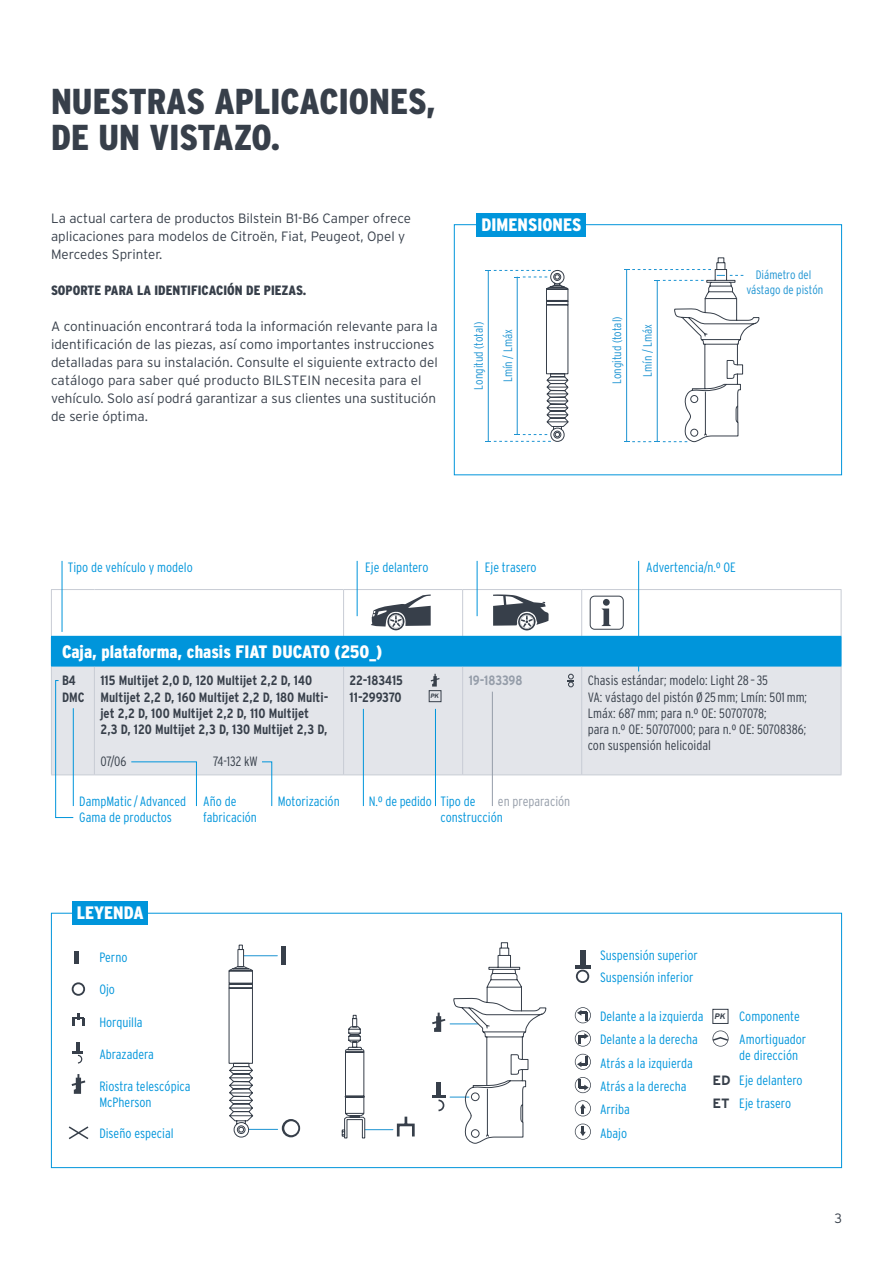
<style>
.page{position:relative;width:893px;height:1263px;background:#fff}
.page>*{position:absolute;margin:0;border:0;box-sizing:border-box;transform-origin:0 0}
.t1{font:900 36px/36px "Interstate Condensed";color:#373f4a}
.t2{font:900 18px "Interstate Condensed";color:#fff}
.t3{font:300 13.5px/18px "Interstate";color:#373f4a}
.t4{font:300 13.5px/16.2px "Interstate Condensed";color:#0095db}
.t5{font:300 13.5px/16.2px "Interstate Condensed";color:#373f4a}
.t6{font:700 13.5px/16.2px "Interstate Condensed";color:#373f4a}
.t7{font:900 13.5px "Interstate Condensed";color:#373f4a}
.t8{font:300 13.5px "Interstate Condensed";color:#959da9}
.t9{font:700 13.5px "Interstate Condensed";letter-spacing:-.005em;color:#959da9}
.t10{font:700 13.5px/23.2px "Interstate";color:#373f4a}
.t11{font:300 12.15px/14.7px "Interstate Cond";color:#1c93d2;text-align:center}
.t12{font:italic 700 8.1px "Interstate";color:#373f4a}
.t13{font:italic 700 6.3px "Interstate";color:#373f4a}
</style>
<div class="page">
<svg style="left:485px;top:257px;width:275px;height:185px"></svg>
<div style="left:454px;top:224px;width:388px;height:251px;border:1px solid #0095db"></div>
<div style="left:51px;top:636px;width:790px;height:30px;background:#0095db"></div>
<div style="left:52px;top:667px;width:789px;height:107px;background:#e3e5ea"></div>
<svg style="left:841px;top:637px;width:1px;height:29px"></svg>
<hr style="left:51px;top:589px;width:43px;height:1px;background:#c8ccd5">
<hr style="left:51px;top:590px;width:1px;height:46px;background:#c8ccd5">
<hr style="left:94px;top:589px;width:250px;height:1px;background:#c8ccd5">
<hr style="left:344px;top:589px;width:119px;height:1px;background:#c8ccd5">
<hr style="left:343px;top:590px;width:1px;height:46px;background:#c8ccd5">
<hr style="left:463px;top:589px;width:119px;height:1px;background:#c8ccd5">
<hr style="left:462px;top:590px;width:1px;height:46px;background:#c8ccd5">
<hr style="left:582px;top:589px;width:259px;height:1px;background:#c8ccd5">
<hr style="left:581px;top:590px;width:1px;height:46px;background:#c8ccd5">
<hr style="left:841px;top:590px;width:1px;height:46px;background:#c8ccd5">
<hr style="left:51px;top:666px;width:1px;height:108px;background:#c8ccd5">
<hr style="left:94px;top:666px;width:1px;height:108px;background:#c8ccd5">
<hr style="left:343px;top:666px;width:1px;height:108px;background:#c8ccd5">
<hr style="left:462px;top:666px;width:1px;height:108px;background:#c8ccd5">
<hr style="left:581px;top:666px;width:1px;height:108px;background:#c8ccd5">
<hr style="left:841px;top:666px;width:1px;height:108px;background:#c8ccd5">
<hr style="left:51px;top:774px;width:43px;height:1px;background:#c8ccd5">
<hr style="left:94px;top:774px;width:250px;height:1px;background:#c8ccd5">
<hr style="left:344px;top:774px;width:119px;height:1px;background:#c8ccd5">
<hr style="left:463px;top:774px;width:119px;height:1px;background:#c8ccd5">
<hr style="left:582px;top:774px;width:259px;height:1px;background:#c8ccd5">
<hr style="left:51px;top:666px;width:43px;height:1px;background:#0095db">
<hr style="left:94px;top:666px;width:250px;height:1px;background:#0095db">
<hr style="left:344px;top:666px;width:119px;height:1px;background:#0095db">
<hr style="left:463px;top:666px;width:119px;height:1px;background:#0095db">
<hr style="left:582px;top:666px;width:259px;height:1px;background:#0095db">
<svg style="left:371px;top:594px;width:60px;height:36px"></svg>
<svg style="left:493px;top:594px;width:56px;height:36px"></svg>
<hr style="left:62px;top:561px;width:1px;height:71px;background:#0095db">
<svg style="left:131px;top:761px;width:66px;height:46px"></svg>
<svg style="left:261px;top:761px;width:11px;height:45px"></svg>
<hr style="left:357px;top:561px;width:1px;height:55px;background:#0095db">
<hr style="left:435px;top:709px;width:1px;height:97px;background:#0095db">
<hr style="left:363px;top:709px;width:1px;height:97px;background:#0095db">
<hr style="left:492px;top:692px;width:1px;height:114px;background:#959da9">
<hr style="left:477px;top:561px;width:1px;height:55px;background:#0095db">
<hr style="left:638px;top:561px;width:1px;height:110px;background:#0095db">
<svg style="left:431px;top:674px;width:8px;height:12px"></svg>
<svg style="left:601px;top:599px;width:10px;height:27px"></svg>
<div style="left:590px;top:596px;width:34px;height:34px;border:1px solid #373f4a;border-radius:4px"></div>
<svg style="left:72px;top:1074px;width:13px;height:20px"></svg>
<svg style="left:73px;top:1042px;width:10px;height:22px"></svg>
<div style="left:72px;top:982px;width:13px;height:14px;border:2px solid #373f4a;border-radius:50%"></div>
<hr style="left:75px;top:951px;width:4px;height:13px;background:#373f4a">
<svg style="left:72px;top:1013px;width:12px;height:13px"></svg>
<svg style="left:68px;top:1126px;width:21px;height:14px"></svg>
<svg style="left:575px;top:1007px;width:16px;height:16px"></svg>
<svg style="left:575px;top:1077px;width:16px;height:16px"></svg>
<svg style="left:575px;top:1100px;width:16px;height:16px"></svg>
<svg style="left:575px;top:1123px;width:16px;height:17px"></svg>
<svg style="left:575px;top:1030px;width:16px;height:16px"></svg>
<svg style="left:575px;top:1054px;width:16px;height:16px"></svg>
<div style="left:580px;top:950px;width:5px;height:14px;background:#373f4a"></div>
<hr style="left:575px;top:965px;width:15px;height:3px;background:#373f4a">
<div style="left:576px;top:970px;width:13px;height:13px;border:2px solid #373f4a;border-radius:50%"></div>
<div style="left:712px;top:1009px;width:16px;height:15px;border:1px solid #373f4a"></div>
<svg style="left:712px;top:1030px;width:17px;height:16px"></svg>
<svg style="left:229px;top:944px;width:71px;height:194px"></svg>
<svg style="left:341px;top:942px;width:205px;height:202px"></svg>
<div style="left:476px;top:213px;width:110px;height:23px;background:#0095db"></div>
<svg style="left:568px;top:674px;width:6px;height:13px"></svg>
<div style="left:429px;top:690px;width:12px;height:12px;border:1px solid #373f4a"></div>
<div style="left:72px;top:901px;width:76px;height:24px;background:#0095db"></div>
<svg style="left:55px;top:680px;width:19px;height:138px"></svg>
<hr style="left:73px;top:708px;width:1px;height:98px;background:#0095db">
<h1 class="t1" style="left:51px;top:83px;width:386px">NUESTRAS APLICACIONES,<br>DE UN VISTAZO.</h1>
<p class="t3" style="left:51px;top:210px;width:361px">La actual cartera de productos Bilstein B1-B6 Camper ofrece aplicaciones para modelos de Citroën, Fiat, Peugeot, Opel y<br>Mercedes Sprinter.</p>
<p class="t7" style="left:51px;top:283px;width:257px">SOPORTE PARA LA IDENTIFICACIÓN DE PIEZAS.</p>
<p class="t3" style="left:51px;top:318px;width:388px">A continuación encontrará toda la información relevante para la identificación de las piezas, así como importantes instrucciones detalladas para su instalación. Consulte el siguiente extracto del catálogo para saber qué producto BILSTEIN necesita para el vehículo. Solo así podrá garantizar a sus clientes una sustitución de serie óptima.</p>
<h2 class="t2" style="left:482px;top:215px;width:101px">DIMENSIONES</h2>
<p class="t11" style="left:471px;top:390px;width:69px;rotate:-90deg">Longitud (total)</p>
<p class="t11" style="left:609px;top:384px;width:69px;rotate:-90deg">Longitud (total)</p>
<p class="t11" style="left:640px;top:377px;width:54px;rotate:-90deg">Lmín / Lmáx</p>
<p class="t11" style="left:500px;top:382px;width:54px;rotate:-90deg">Lmín / Lmáx</p>
<p class="t11" style="left:746px;top:267px;width:78px">Diámetro del vástago de pistón</p>
<p class="t4" style="left:68px;top:559px;width:127px">Tipo de vehículo y modelo</p>
<p class="t4" style="left:365px;top:559px;width:65px">Eje delantero</p>
<p class="t4" style="left:485px;top:559px;width:53px">Eje trasero</p>
<p class="t4" style="left:646px;top:559px;width:91px">Advertencia/n.º OE</p>
<h2 class="t2" style="left:62px;top:642px;width:322px">Caja, plataforma, chasis FIAT DUCATO (250_)</h2>
<p class="t6" style="left:62px;top:672px;width:24px">B4<br>DMC</p>
<p class="t6" style="left:100px;top:672px;width:229px">115 Multijet 2,0 D, 120 Multijet 2,2 D, 140<br>Multijet 2,2 D, 160 Multijet 2,2 D, 180 Multi&shy;jet 2,2 D, 100 Multijet 2,2 D, 110 Multijet 2,3 D, 120 Multijet 2,3 D, 130 Multijet 2,3 D,</p>
<p class="t5" style="left:100px;top:753px;width:28px">07/06</p>
<p class="t5" style="left:213px;top:753px;width:46px">74-132 kW</p>
<p class="t6" style="left:350px;top:672px;width:55px">22-183415<br>11-299370</p>
<p class="t9" style="left:469px;top:673px;width:55px">19-183398</p>
<p class="t5" style="left:588px;top:672px;width:221px">Chasis estándar; modelo: Light 28 – 35<br>VA: vástago del pistón Ø 25mm; Lmín: 501mm; Lmáx: 687mm; para n.º OE: 50707078;<br>para n.º OE: 50707000; para n.º OE: 50708386; con suspensión helicoidal</p>
<p class="t13" style="left:430px;top:692px;width:10px">PK</p>
<p class="t4" style="left:79px;top:793px;width:108px">DampMatic/ Advanced<br>Gama de productos</p>
<p class="t4" style="left:203px;top:793px;width:55px">Año de fabricación</p>
<p class="t4" style="left:278px;top:793px;width:63px">Motorización</p>
<p class="t4" style="left:369px;top:793px;width:64px">N.º de pedido</p>
<p class="t8" style="left:498px;top:794px;width:74px">en preparación</p>
<p class="t4" style="left:441px;top:793px;width:64px">Tipo de construcción</p>
<h2 class="t2" style="left:77px;top:903px;width:68px">LEYENDA</h2>
<p class="t4" style="left:99px;top:949px;width:30px">Perno</p>
<p class="t4" style="left:99px;top:981px;width:17px">Ojo</p>
<p class="t4" style="left:99px;top:1013px;width:45px">Horquilla</p>
<p class="t4" style="left:99px;top:1046px;width:56px">Abrazadera</p>
<p class="t4" style="left:99px;top:1078px;width:93px">Riostra telescópica<br>McPherson</p>
<p class="t4" style="left:99px;top:1125px;width:76px">Diseño especial</p>
<p class="t4" style="left:600px;top:947px;width:99px">Suspensión superior</p>
<p class="t4" style="left:600px;top:968px;width:95px">Suspensión inferior</p>
<p class="t4" style="left:600px;top:1008px;width:105px">Delante a la izquierda</p>
<p class="t4" style="left:600px;top:1031px;width:99px">Delante a la derecha</p>
<p class="t4" style="left:600px;top:1055px;width:94px">Atrás a la izquierda</p>
<p class="t4" style="left:600px;top:1078px;width:88px">Atrás a la derecha</p>
<p class="t4" style="left:600px;top:1101px;width:31px">Arriba</p>
<p class="t4" style="left:600px;top:1125px;width:29px">Abajo</p>
<p class="t12" style="left:714px;top:1012px;width:13px">PK</p>
<p class="t10" style="left:712px;top:1068px;width:20px">ED<br>ET</p>
<p class="t4" style="left:739px;top:1008px;width:62px">Componente</p>
<p class="t4" style="left:739px;top:1031px;width:68px">Amortiguador de dirección</p>
<p class="t4" style="left:739px;top:1072px;width:65px">Eje delantero</p>
<p class="t4" style="left:739px;top:1095px;width:53px">Eje trasero</p>
<p class="t3" style="left:834px;top:1209px;width:9px">3</p>
</div>
